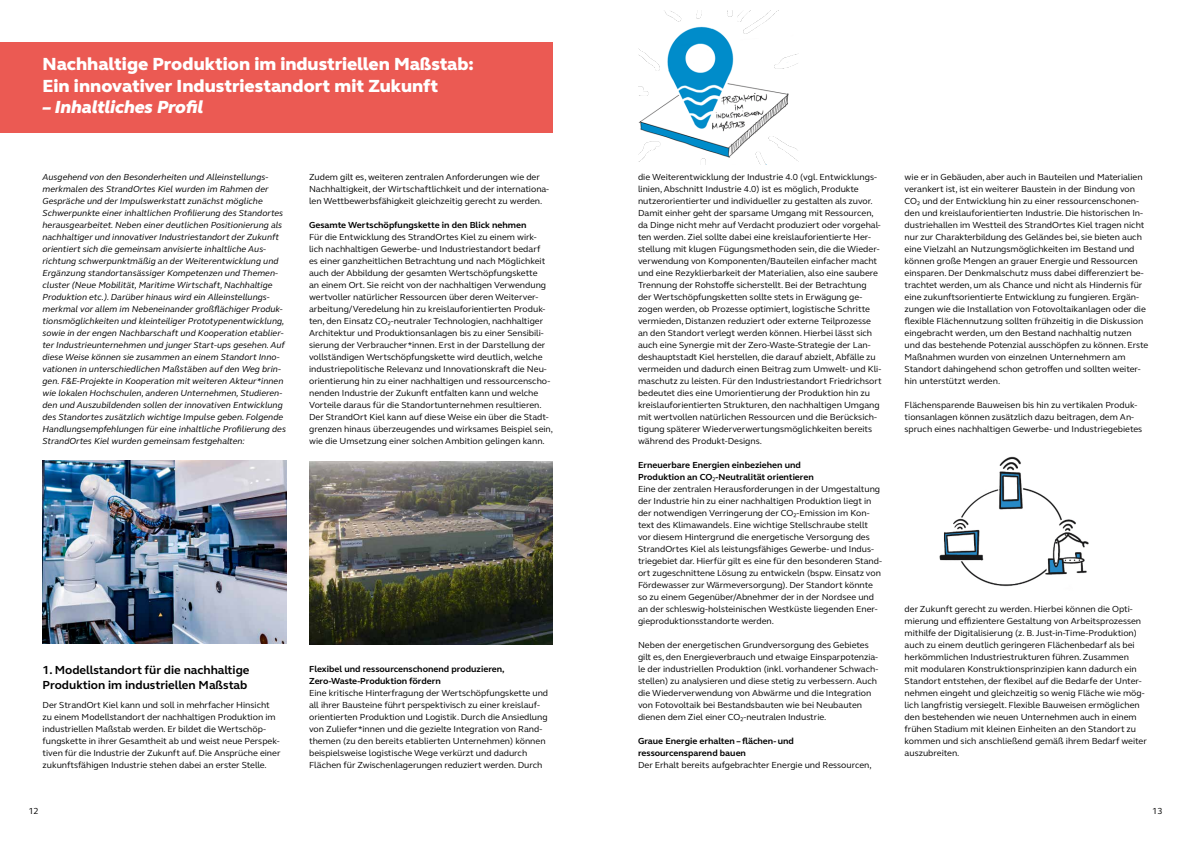
<style>
.page{position:relative;width:1191px;height:842px;background:#fff}
.page>*{position:absolute;margin:0;border:0;box-sizing:border-box;transform-origin:0 0}
.t1{font:800 18px/21.6px "FS Elliot Pro";color:#fff}
.t2{font:italic 800 18px "FS Elliot Pro";letter-spacing:-.01em;color:#fff}
.t3{font:700 12px/14.4px "FS Elliot Pro";color:#000}
.t4{font:9px/12px "FS Elliot Pro";color:#000}
.t5{font:italic 9px/12px "FS Elliot Pro";color:#000}
.t6{font:700 9px/12px "FS Elliot Pro";color:#000}
.s1{font-weight:700}
</style>
<div class="page">
<img style="left:638px;top:10px;width:160px;height:154px">
<div style="left:0;top:42px;width:553px;height:91px;background:#eb5a53"></div>
<img style="left:309px;top:461px;width:244px;height:183px">
<img style="left:43px;top:461px;width:243px;height:182px">
<img style="left:939px;top:456px;width:150px;height:131px">
<h1 class="t1" style="left:43px;top:53px;width:433px">Nachhaltige Produktion im industriellen Maßstab:<br>Ein innovativer Industriestandort mit Zukunft</h1>
<h1 class="t2" style="left:43px;top:95px;width:162px">– Inhaltliches Profil</h1>
<p class="t5" style="left:43px;top:171px;width:245px">Ausgehend von den Besonderheiten und Alleinstellungs&shy;merkmalen des StrandOrtes Kiel wurden im Rahmen der Gespräche und der Impulswerkstatt zunächst mögliche Schwerpunkte einer inhaltlichen Profilierung des Standortes herausgearbeitet. Neben einer deutlichen Positionierung als nachhaltiger und innovativer Industriestandort der Zukunft orientiert sich die gemeinsam anvisierte inhaltliche Aus&shy;richtung schwerpunktmäßig an der Weiterentwicklung und Ergänzung standortansässiger Kompetenzen und Themen&shy;cluster (Neue Mobilität, Maritime Wirtschaft, Nachhaltige Produktion etc.). Darüber hinaus wird ein Alleinstellungs&shy;merkmal vor allem im Nebeneinander großflächiger Produk&shy;tionsmöglichkeiten und kleinteiliger Prototypenentwicklung, sowie in der engen Nachbarschaft und Kooperation etablier&shy;ter Industrieunternehmen und junger Start-ups gesehen. Auf diese Weise können sie zusammen an einem Standort Inno&shy;vationen in unterschiedlichen Maßstäben auf den Weg brin&shy;gen. F&amp;E-Projekte in Kooperation mit weiteren Akteur*innen wie lokalen Hochschulen, anderen Unternehmen, Studieren&shy;den und Auszubildenden sollen der innovativen Entwicklung des Standortes zusätzlich wichtige Impulse geben. Folgende Handlungsempfehlungen für eine inhaltliche Profilierung des StrandOrtes Kiel wurden gemeinsam festgehalten:</p>
<p class="t4" style="left:309px;top:171px;width:241px">Zudem gilt es, weiteren zentralen Anforderungen wie der<br>Nachhaltigkeit, der Wirtschaftlichkeit und der internationa&shy;len Wettbewerbsfähigkeit gleichzeitig gerecht zu werden.</p>
<p class="t6" style="left:309px;top:219px;width:219px">Gesamte Wertschöpfungskette in den Blick nehmen</p>
<p class="t4" style="left:309px;top:231px;width:245px">Für die Entwicklung des StrandOrtes Kiel zu einem wirk&shy;lich nachhaltigen Gewerbe- und Industriestandort bedarf<br>es einer ganzheitlichen Betrachtung und nach Möglichkeit auch der Abbildung der gesamten Wertschöpfungskette<br>an einem Ort. Sie reicht von der nachhaltigen Verwendung wertvoller natürlicher Ressourcen über deren Weiterver&shy;arbeitung/Veredelung hin zu kreislauforientierten Produk&shy;ten, den Einsatz CO₂-neutraler Technologien, nachhaltiger Architektur und Produktionsanlagen bis zu einer Sensibili&shy;sierung der Verbraucher*innen. Erst in der Darstellung der vollständigen Wertschöpfungskette wird deutlich, welche industriepolitische Relevanz und Innovationskraft die Neu&shy;orientierung hin zu einer nachhaltigen und ressourcenscho&shy;nenden Industrie der Zukunft entfalten kann und welche Vorteile daraus für die Standortunternehmen resultieren.<br>Der StrandOrt Kiel kann auf diese Weise ein über die Stadt&shy;grenzen hinaus überzeugendes und wirksames Beispiel sein, wie die Umsetzung einer solchen Ambition gelingen kann.</p>
<h2 class="t3" style="left:43px;top:663px;width:208px">1. Modellstandort für die nachhaltige<br>Produktion im industriellen Maßstab</h2>
<p class="t4" style="left:43px;top:699px;width:239px">Der StrandOrt Kiel kann und soll in mehrfacher Hinsicht zu einem Modellstandort der nachhaltigen Produktion im industriellen Maßstab werden. Er bildet die Wertschöp&shy;fungskette in ihrer Gesamtheit ab und weist neue Perspek&shy;tiven für die Industrie der Zukunft auf. Die Ansprüche einer zukunftsfähigen Industrie stehen dabei an erster Stelle.</p>
<p class="t6" style="left:309px;top:663px;width:197px">Flexibel und ressourcenschonend produzieren,<br>Zero-Waste-Produktion fördern</p>
<p class="t4" style="left:309px;top:687px;width:241px">Eine kritische Hinterfragung der Wertschöpfungskette und all ihrer Bausteine führt perspektivisch zu einer kreislauf&shy;orientierten Produktion und Logistik. Durch die Ansiedlung von Zuliefer*innen und die gezielte Integration von Rand&shy;themen (zu den bereits etablierten Unternehmen) können beispielsweise logistische Wege verkürzt und dadurch Flächen für Zwischenlagerungen reduziert werden. Durch</p>
<p class="t4" style="left:638px;top:171px;width:245px">die Weiterentwicklung der Industrie 4.0 (vgl. Entwicklungs&shy;linien, Abschnitt Industrie 4.0) ist es möglich, Produkte nutzerorientierter und individueller zu gestalten als zuvor.<br>Damit einher geht der sparsame Umgang mit Ressourcen, da Dinge nicht mehr auf Verdacht produziert oder vorgehal&shy;ten werden. Ziel sollte dabei eine kreislauforientierte Her&shy;stellung mit klugen Fügungsmethoden sein, die die Wieder&shy;verwendung von Komponenten/Bauteilen einfacher macht und eine Rezyklierbarkeit der Materialien, also eine saubere Trennung der Rohstoffe sicherstellt. Bei der Betrachtung der Wertschöpfungsketten sollte stets in Erwägung ge&shy;zogen werden, ob Prozesse optimiert, logistische Schritte vermieden, Distanzen reduziert oder externe Teilprozesse an den Standort verlegt werden können. Hierbei lässt sich auch eine Synergie mit der Zero-Waste-Strategie der Lan&shy;deshauptstadt Kiel herstellen, die darauf abzielt, Abfälle zu vermeiden und dadurch einen Beitrag zum Umwelt- und Kli&shy;maschutz zu leisten. Für den Industriestandort Friedrichsort bedeutet dies eine Umorientierung der Produktion hin zu kreislauforientierten Strukturen, den nachhaltigen Umgang mit wertvollen natürlichen Ressourcen und die Berücksich&shy;tigung späterer Wiederverwertungsmöglichkeiten bereits während des Produkt-Designs.</p>
<p class="t4" style="left:638px;top:459px;width:245px"><span class="s1">Erneuerbare Energien einbeziehen und<br>Produktion an CO</span>₂<span class="s1">-Neutralität orientieren<br></span>Eine der zentralen Herausforderungen in der Umgestaltung der Industrie hin zu einer nachhaltigen Produktion liegt in der notwendigen Verringerung der CO₂-Emission im Kon&shy;text des Klimawandels. Eine wichtige Stellschraube stellt vor diesem Hintergrund die energetische Versorgung des StrandOrtes Kiel als leistungsfähiges Gewerbe- und Indus&shy;triegebiet dar. Hierfür gilt es eine für den besonderen Stand&shy;ort zugeschnittene Lösung zu entwickeln (bspw. Einsatz von Fördewasser zur Wärmeversorgung). Der Standort könnte so zu einem Gegenüber/Abnehmer der in der Nordsee und an der schleswig-holsteinischen Westküste liegenden Ener&shy;gieproduktionsstandorte werden.</p>
<p class="t4" style="left:638px;top:639px;width:242px">Neben der energetischen Grundversorgung des Gebietes gilt es, den Energieverbrauch und etwaige Einsparpotenzia&shy;le der industriellen Produktion (inkl. vorhandener Schwach&shy;stellen) zu analysieren und diese stetig zu verbessern. Auch die Wiederverwendung von Abwärme und die Integration von Fotovoltaik bei Bestandsbauten wie bei Neubauten dienen dem Ziel einer CO₂-neutralen Industrie.</p>
<p class="t6" style="left:638px;top:735px;width:157px">Graue Energie erhalten – flächen- und ressourcensparend bauen</p>
<p class="t4" style="left:638px;top:759px;width:235px">Der Erhalt bereits aufgebrachter Energie und Ressourcen,</p>
<p class="t4" style="left:904px;top:171px;width:245px">wie er in Gebäuden, aber auch in Bauteilen und Materialien verankert ist, ist ein weiterer Baustein in der Bindung von CO₂ und der Entwicklung hin zu einer ressourcenschonen&shy;den und kreislauforientierten Industrie. Die historischen In&shy;dustriehallen im Westteil des StrandOrtes Kiel tragen nicht nur zur Charakterbildung des Geländes bei, sie bieten auch eine Vielzahl an Nutzungsmöglichkeiten im Bestand und können große Mengen an grauer Energie und Ressourcen einsparen. Der Denkmalschutz muss dabei differenziert be&shy;trachtet werden, um als Chance und nicht als Hindernis für eine zukunftsorientierte Entwicklung zu fungieren. Ergän&shy;zungen wie die Installation von Fotovoltaikanlagen oder die flexible Flächennutzung sollten frühzeitig in die Diskussion eingebracht werden, um den Bestand nachhaltig nutzen und das bestehende Potenzial ausschöpfen zu können. Erste Maßnahmen wurden von einzelnen Unternehmern am Standort dahingehend schon getroffen und sollten weiter&shy;hin unterstützt werden.</p>
<p class="t4" style="left:904px;top:399px;width:239px">Flächensparende Bauweisen bis hin zu vertikalen Produk&shy;tionsanlagen können zusätzlich dazu beitragen, dem An&shy;spruch eines nachhaltigen Gewerbe- und Industriegebietes</p>
<p class="t4" style="left:904px;top:603px;width:244px">der Zukunft gerecht zu werden. Hierbei können die Opti&shy;mierung und effizientere Gestaltung von Arbeitsprozessen mithilfe der Digitalisierung (z. B. Just-in-Time-Produktion) auch zu einem deutlich geringeren Flächenbedarf als bei herkömmlichen Industriestrukturen führen. Zusammen<br>mit modularen Konstruktionsprinzipien kann dadurch ein Standort entstehen, der flexibel auf die Bedarfe der Unter&shy;nehmen eingeht und gleichzeitig so wenig Fläche wie mög&shy;lich langfristig versiegelt. Flexible Bauweisen ermöglichen den bestehenden wie neuen Unternehmen auch in einem frühen Stadium mit kleinen Einheiten an den Standort zu kommen und sich anschließend gemäß ihrem Bedarf weiter auszubreiten.</p>
<p class="t4" style="left:28px;top:804px;width:12px">12</p>
<p class="t4" style="left:1152px;top:804px;width:12px">13</p>
</div>
